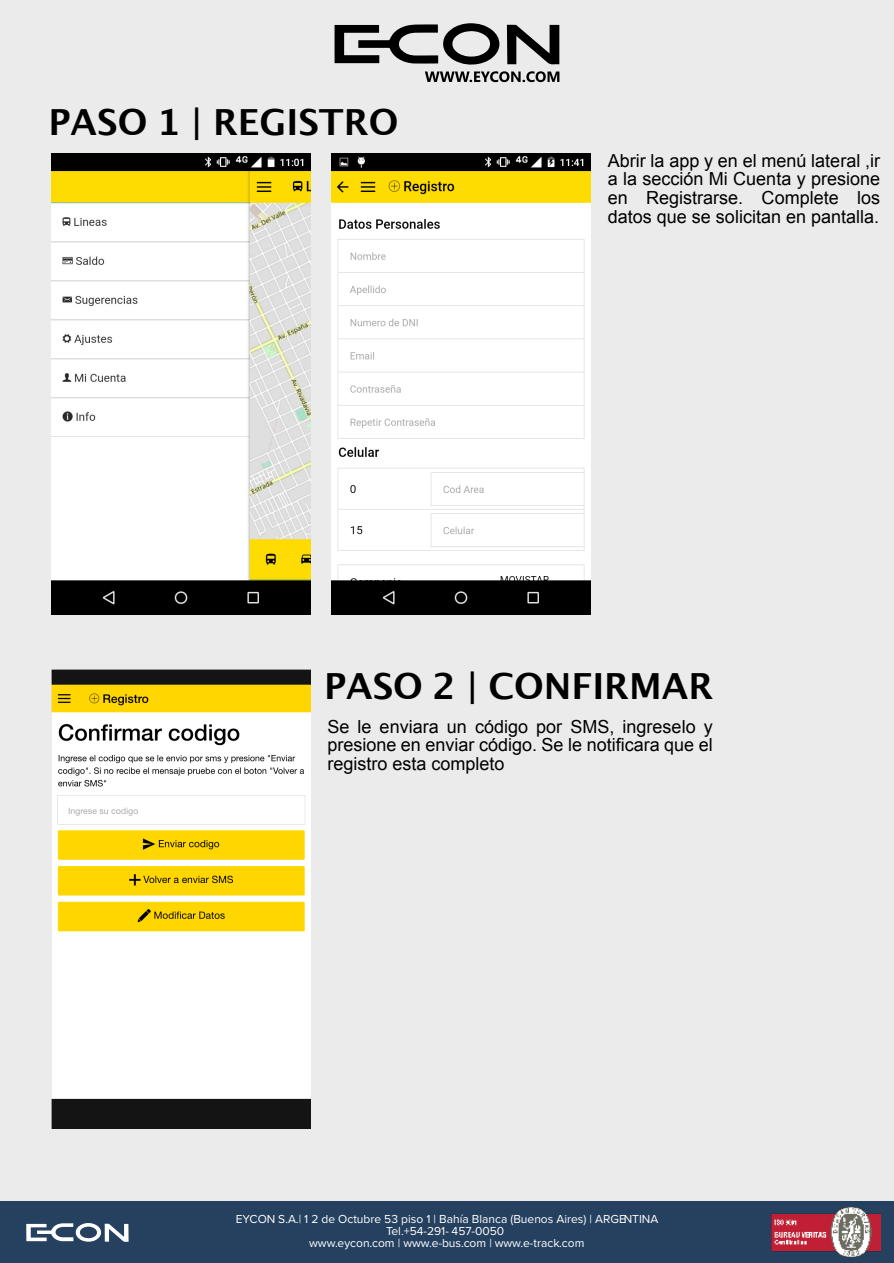
<style>
.page{position:relative;width:894px;height:1263px;background:#fff}
.page>*{position:absolute;margin:0;border:0;box-sizing:border-box;transform-origin:0 0}
.t1{font:700 36px "Lucida Grande";color:#000}
.t2{font:18px/18.6px "Arial";color:#000;text-align:justify}
.t3{font:12px/12px "Proxima Nova";color:#fff;text-align:center}
</style>
<div class="page">
<div style="left:0;top:0;width:893px;height:1263px;background:#ebebeb"></div>
<svg style="left:334px;top:23px;width:225px;height:59px"></svg>
<img style="left:331px;top:154px;width:259px;height:461px">
<img style="left:51px;top:154px;width:259px;height:461px">
<img style="left:52px;top:670px;width:258px;height:459px">
<div style="left:57px;top:531px;width:92px;height:47px;background:#fff"></div>
<div style="left:58px;top:179px;width:123px;height:19px;background:#fedb01"></div>
<div style="left:0;top:1201px;width:893px;height:62px;background:#264160"></div>
<svg style="left:26px;top:1223px;width:102px;height:19px"></svg>
<img style="left:771px;top:1207px;width:109px;height:50px">
<h1 class="t1" style="left:48px;top:106px;width:351px">PASO 1 | REGISTRO</h1>
<p class="t2" style="left:607px;top:153px;width:274px">Abrir la app y en el menú lateral ,ir a la sección Mi Cuenta y presione en Registrarse. Complete los datos que se solicitan en pantalla.</p>
<h1 class="t1" style="left:324px;top:670px;width:390px">PASO 2 | CONFIRMAR</h1>
<p class="t2" style="left:327px;top:719px;width:387px">Se le enviara un código por SMS, ingreselo y presione en enviar código. Se le notificara que el registro esta completo</p>
<p class="t3" style="left:236px;top:1214px;width:424px">EYCON S.A.| 1 2 de Octubre 53 piso 1 | Bahía Blanca (Buenos Aires) | ARGENTINA<br>Tel.+54-291- 457-0050<br>www.eycon.com | www.e-bus.com | www.e-track.com</p>
</div>
